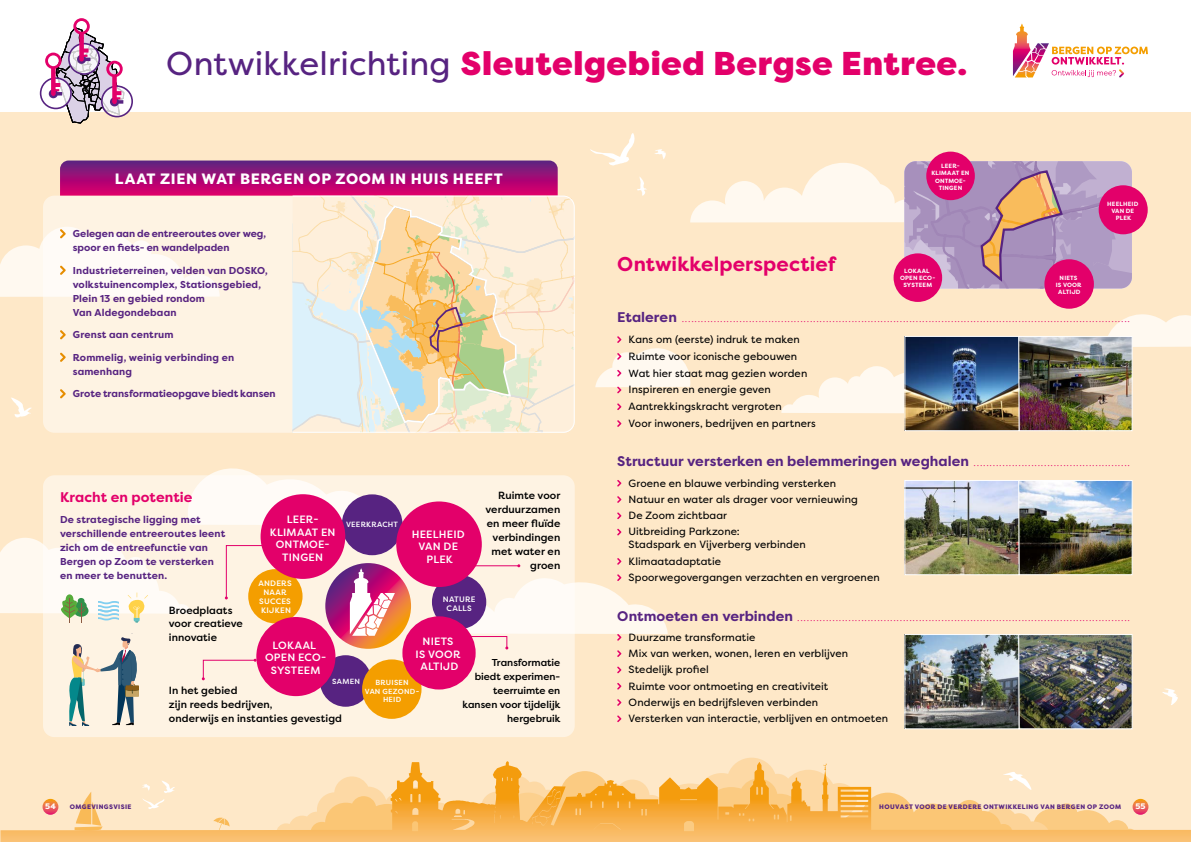
<style>
.page{position:relative;width:1191px;height:842px;background:#fff}
.page>*{position:absolute;margin:0;border:0;box-sizing:border-box;transform-origin:0 0}
.t1{font:900 33px "Filson Pro";letter-spacing:.02em;color:#e3006a}
.t2{font:700 20px "Filson Pro";letter-spacing:.005em;color:#e3006a}
.t3{font:800 15px "Filson Pro";letter-spacing:.04em;color:#fff}
.t4{font:300 14px "Filson Pro";color:#e3006a}
.t5{font:700 14px "Filson Pro";letter-spacing:.005em;color:#e3006a}
.t6{font:500 10.6px/12.5px "Filson Pro";letter-spacing:.02em;color:#fff;text-align:center}
.t7{font:10.5px/16.3px "Filson Pro";letter-spacing:.01em;color:#000}
.t8{font:500 10.4px/13.9px "Filson Pro";letter-spacing:.01em;color:#000}
.t9{font:700 10px/14px "Filson Pro";letter-spacing:.01em;color:#572381}
.t10{font:500 10px/13.9px "Filson Pro";color:#000;text-align:right}
.t11{font:800 8px "Filson Pro";color:#fff}
.t12{font:500 7.9px/9px "Filson Pro";letter-spacing:.03em;color:#fff;text-align:center}
.t13{font:500 7.5px "Filson Pro";letter-spacing:.03em;color:#fff}
.t14{font:500 7.4px/8.7px "Filson Pro";letter-spacing:.035em;color:#fff;text-align:center}
.t15{font:800 6.5px "Filson Pro";letter-spacing:.06em;color:#572381}
.t16{font:700 6.1px/7.2px "Filson Pro";letter-spacing:.025em;color:#fff;text-align:center}
.s1{font-weight:400;color:#572381}
.s2{font-weight:700;color:#572381}
</style>
<div class="page">
<div style="left:1px;top:112px;width:1190px;height:730px;background:#fee8c8"></div>
<svg style="left:75px;top:792px;width:28px;height:39px"></svg>
<svg style="left:213px;top:817px;width:17px;height:14px"></svg>
<svg style="left:142px;top:781px;width:33px;height:28px"></svg>
<svg style="left:276px;top:758px;width:860px;height:84px"></svg>
<svg style="left:102px;top:86px;width:30px;height:31px"></svg>
<div style="left:101px;top:85px;width:32px;height:32px;border:2px solid #572381;border-radius:50%"></div>
<div style="left:40px;top:77px;width:32px;height:32px;border:2px solid #572381;border-radius:50%"></div>
<svg style="left:45px;top:18px;width:79px;height:106px"></svg>
<svg style="left:801px;top:366px;width:103px;height:31px"></svg>
<svg style="left:1162px;top:688px;width:16px;height:17px"></svg>
<svg style="left:621px;top:397px;width:396px;height:103px"></svg>
<svg style="left:590px;top:133px;width:44px;height:33px"></svg>
<svg style="left:637px;top:177px;width:10px;height:19px"></svg>
<svg style="left:654px;top:149px;width:12px;height:10px"></svg>
<svg style="left:1013px;top:24px;width:135px;height:54px"></svg>
<svg style="left:595px;top:336px;width:96px;height:57px"></svg>
<svg style="left:617px;top:403px;width:4px;height:7px"></svg>
<svg style="left:617px;top:420px;width:4px;height:7px"></svg>
<svg style="left:617px;top:480px;width:4px;height:7px"></svg>
<svg style="left:617px;top:496px;width:4px;height:7px"></svg>
<svg style="left:617px;top:512px;width:4px;height:7px"></svg>
<svg style="left:617px;top:529px;width:4px;height:6px"></svg>
<svg style="left:617px;top:558px;width:4px;height:7px"></svg>
<svg style="left:617px;top:666px;width:4px;height:7px"></svg>
<svg style="left:617px;top:683px;width:4px;height:7px"></svg>
<svg style="left:617px;top:699px;width:4px;height:7px"></svg>
<svg style="left:617px;top:715px;width:4px;height:7px"></svg>
<svg style="left:690px;top:161px;width:442px;height:128px"></svg>
<img style="left:906px;top:482px;width:111px;height:91px">
<div style="left:904px;top:480px;width:115px;height:95px;border:1px solid #fff"></div>
<img style="left:1017px;top:480px;width:116px;height:96px">
<img style="left:906px;top:338px;width:111px;height:91px">
<div style="left:904px;top:336px;width:115px;height:95px;border:1px solid #fff"></div>
<img style="left:1017px;top:314px;width:174px;height:118px">
<img style="left:906px;top:636px;width:111px;height:91px">
<div style="left:904px;top:634px;width:115px;height:95px;border:1px solid #fff"></div>
<img style="left:1017px;top:634px;width:116px;height:96px">
<div style="left:43px;top:475px;width:532px;height:262px;background:#fef3e3;border-radius:11px"></div>
<svg style="left:1px;top:161px;width:557px;height:272px"></svg>
<svg style="left:466px;top:574px;width:202px;height:83px"></svg>
<hr style="left:472px;top:565px;width:47px;height:1px;background:#e3006a">
<div style="left:893px;top:253px;width:49px;height:49px;background:#e3006a;border-radius:50%"></div>
<div style="left:926px;top:152px;width:48px;height:48px;background:#e3006a;border-radius:50%"></div>
<div style="left:1044px;top:259px;width:50px;height:50px;background:#e3006a;border-radius:50%"></div>
<div style="left:1098px;top:185px;width:49px;height:49px;background:#e3006a;border-radius:50%"></div>
<div style="left:362px;top:659px;width:59px;height:60px;background:#f49e00;border-radius:50%"></div>
<div style="left:342px;top:494px;width:60px;height:61px;background:#572381;border-radius:50%"></div>
<div style="left:432px;top:575px;width:54px;height:54px;background:#572381;border-radius:50%"></div>
<svg style="left:325px;top:563px;width:86px;height:86px"></svg>
<div style="left:396px;top:501px;width:86px;height:86px;background:#e3006a;border-radius:50%"></div>
<div style="left:402px;top:616px;width:73px;height:73px;background:#e3006a;border-radius:50%"></div>
<svg style="left:1px;top:468px;width:394px;height:258px"></svg>
<svg style="left:291px;top:195px;width:284px;height:238px"></svg>
<svg style="left:43px;top:799px;width:15px;height:16px"></svg>
<svg style="left:1132px;top:799px;width:16px;height:16px"></svg>
<h1 class="t1" style="left:166px;top:43px;width:802px"><span class="s1">Ontwikkelrichting</span> Sleutelgebied Bergse Entree.</h1>
<h3 class="t3" style="left:115px;top:169px;width:389px">LAAT ZIEN WAT BERGEN OP ZOOM IN HUIS HEEFT</h3>
<p class="t9" style="left:73px;top:227px;width:195px">Gelegen aan de entreeroutes over weg, spoor en fiets- en wandelpaden</p>
<p class="t9" style="left:73px;top:263px;width:196px">Industrieterreinen, velden van DOSKO, volkstuinencomplex, Stationsgebied,<br>Plein 13 en gebied rondom<br>Van Aldegondebaan</p>
<p class="t9" style="left:73px;top:328px;width:102px">Grenst aan centrum</p>
<p class="t9" style="left:73px;top:350px;width:163px">Rommelig, weinig verbinding en samenhang</p>
<p class="t9" style="left:73px;top:387px;width:204px">Grote transformatieopgave biedt kansen</p>
<h3 class="t5" style="left:60px;top:488px;width:134px">Kracht en potentie</h3>
<p class="t9" style="left:60px;top:512px;width:167px">De strategische ligging met verschillende entreeroutes leent zich om de entreefunctie van<br>Bergen op Zoom te versterken en meer te benutten.</p>
<p class="t8" style="left:485px;top:488px;width:76px;text-align:right">Ruimte voor verduurzamen en meer fluïde verbindingen met water en groen</p>
<p class="t6" style="left:270px;top:513px;width:67px">LEER-<br>KLIMAAT EN<br>ONTMOE-<br>TINGEN</p>
<p class="t13" style="left:346px;top:519px;width:54px">VEERKRACHT</p>
<p class="t6" style="left:412px;top:527px;width:54px">HEELHEID<br>VAN DE<br>PLEK</p>
<p class="t12" style="left:258px;top:579px;width:35px">ANDERS<br>NAAR<br>SUCCES<br>KIJKEN</p>
<p class="t12" style="left:443px;top:594px;width:34px">NATURE<br>CALLS</p>
<p class="t8" style="left:169px;top:603px;width:75px">Broedplaats voor creatieve innovatie</p>
<p class="t6" style="left:415px;top:635px;width:46px">NIETS<br>IS VOOR<br>ALTIJD</p>
<p class="t6" style="left:265px;top:638px;width:63px">LOKAAL<br>OPEN ECO-<br>SYSTEEM</p>
<p class="t10" style="left:462px;top:656px;width:99px">Transformatie<br>biedt experimen&shy;teer ruimte en kansen voor tijdelijk hergebruik</p>
<p class="t13" style="left:332px;top:676px;width:29px">SAMEN</p>
<p class="t14" style="left:365px;top:678px;width:56px">BRUISEN<br>VAN GEZOND-<br>HEID</p>
<p class="t8" style="left:169px;top:683px;width:175px">In het gebied<br>zijn reeds bedrijven,<br>onderwijs en instanties gevestigd</p>
<h2 class="t2" style="left:617px;top:252px;width:220px">Ontwikkelperspectief</h2>
<p class="t16" style="left:931px;top:163px;width:40px">LEER-<br>KLIMAAT EN<br>ONTMOE-<br>TINGEN</p>
<p class="t16" style="left:900px;top:267px;width:37px">LOKAAL<br>OPEN ECO-<br>SYSTEEM</p>
<p class="t16" style="left:1055px;top:274px;width:27px">NIETS<br>IS VOOR<br>ALTIJD</p>
<p class="t16" style="left:1107px;top:200px;width:33px">HEELHEID<br>VAN DE<br>PLEK</p>
<h3 class="t4" style="left:617px;top:308px;width:514px"><span class="s2">Etaleren</span> ............................................................................................................................................</h3>
<p class="t7" style="left:628px;top:331px;width:189px;line-height:16.8px">Kans om (eerste) indruk te maken<br>Ruimte voor iconische gebouwen<br>Wat hier staat mag gezien worden<br>Inspireren en energie geven<br>Aantrekkingskracht vergroten<br>Voor inwoners, bedrijven en partners</p>
<h3 class="t4" style="left:617px;top:453px;width:514px"><span class="s2">Structuur versterken en belemmeringen weghalen</span> .................................................</h3>
<p class="t7" style="left:628px;top:475px;width:231px">Groene en blauwe verbinding versterken<br>Natuur en water als drager voor vernieuwing<br>De Zoom zichtbaar<br>Uitbreiding Parkzone:</p>
<p class="t7" style="left:628px;top:536px;width:253px">Stadspark en Vijverberg verbinden<br>Klimaatadaptatie<br>Spoorwegovergangen verzachten en vergroenen</p>
<h3 class="t4" style="left:617px;top:607px;width:514px"><span class="s2">Ontmoeten en verbinden</span> ........................................................................................................</h3>
<p class="t7" style="left:628px;top:629px;width:261px">Duurzame transformatie<br>Mix van werken, wonen, leren en verblijven Stedelijk profiel<br>Ruimte voor ontmoeting en creativiteit<br>Onderwijs en bedrijfsleven verbinden<br>Versterken van interactie, verblijven en ontmoeten</p>
<p class="t11" style="left:45px;top:802px;width:12px">54</p>
<p class="t15" style="left:70px;top:803px;width:63px">OMGEVINGSVISIE</p>
<p class="t15" style="left:879px;top:803px;width:243px">HOUVAST VOOR DE VERDERE ONTWIKKELING VAN BERGEN OP ZOOM</p>
<p class="t11" style="left:1135px;top:802px;width:12px">55</p>
</div>
